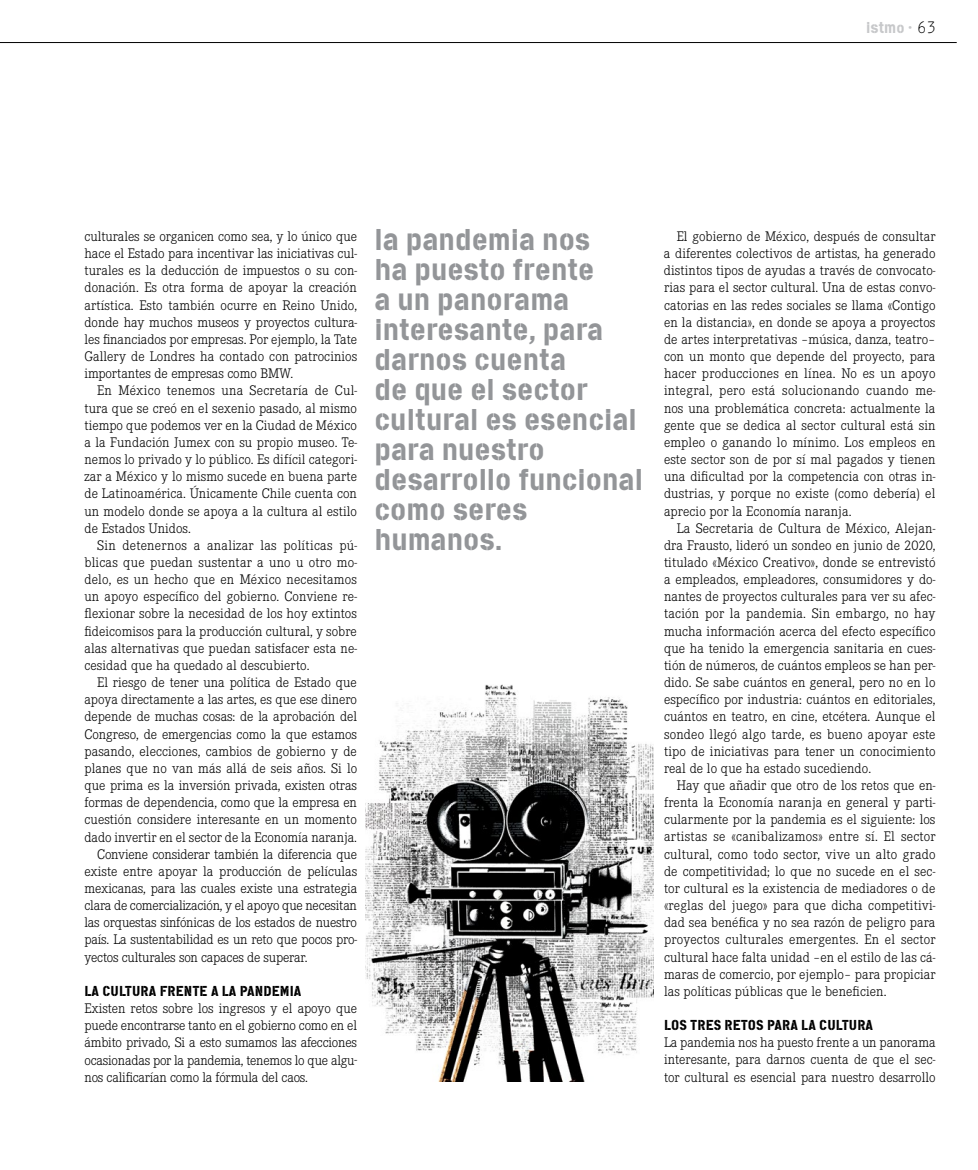
<style>
.page{position:relative;width:978px;height:1170px;background:#fff}
.page>*{position:absolute;margin:0;border:0;box-sizing:border-box;transform-origin:0 0}
.t1{font:30px/30px "Cargo";color:#939598}
.t2{font:15.75px "Cargo";color:#c7c8ca}
.t3{font:300 14.4px/17.1px "Corporate E";letter-spacing:-.005em;color:#000;text-align:justify}
.t4{font:14.4px "Cargo";letter-spacing:.005em;color:#000}
.s1{font-size:15px}
.s2{font-family:"Zimmer";font-weight:500}
.s3{font-family:"Numbers Revenue";font-size:16.5px;color:#000}
</style>
<div class="page">
<hr style="left:0;top:42px;width:957px;height:1px;background:#000">
<img style="left:366px;top:684px;width:287px;height:397px">
<p class="t2" style="left:866px;top:18px;width:72px">istm<span class="s1">o</span> <span class="s2">•</span> <span class="s3">63</span></p>
<p class="t3" style="left:85px;top:227px;width:274px">culturales se organicen como sea, y lo único que hace el Estado para incentivar las iniciativas cul&shy;turales es la deducción de impuestos o su con&shy;donación. Es otra forma de apoyar la creación artística. Esto también ocurre en Reino Unido, donde hay muchos museos y proyectos cultura&shy;les financiados por empresas. Por ejemplo, la Tate Gallery de Londres ha contado con patrocinios importantes de empresas como BMW.</p>
<p class="t3" style="left:85px;top:381px;width:274px;text-indent:13px">En México tenemos una Secretaría de Cul&shy;tura que se creó en el sexenio pasado, al mismo tiempo que podemos ver en la Ciudad de México a la Fundación Jumex con su propio museo. Te&shy;nemos lo privado y lo público. Es difícil categori&shy;zar a México y lo mismo sucede en buena parte de Latinoamérica. Únicamente Chile cuenta con un modelo donde se apoya a la cultura al estilo de Estados Unidos.</p>
<p class="t3" style="left:85px;top:536px;width:274px;text-indent:13px">Sin detenernos a analizar las políticas pú&shy;blicas que puedan sustentar a uno u otro mo&shy;delo, es un hecho que en México necesitamos un apoyo específico del gobierno. Conviene re&shy;flexionar sobre la necesidad de los hoy extintos fideicomisos para la producción cultural, y sobre alas alternativas que puedan satisfacer esta ne&shy;cesidad que ha quedado al descubierto.</p>
<p class="t3" style="left:97px;top:673px;width:261px">El riesgo de tener una política de Estado que</p>
<p class="t3" style="left:85px;top:690px;width:274px">apoya directamente a las artes, es que ese dinero</p>
<p class="t3" style="left:85px;top:707px;width:274px">depende de muchas cosas: de la aprobación del</p>
<p class="t3" style="left:85px;top:724px;width:274px">Congreso, de emergencias como la que estamos</p>
<p class="t3" style="left:85px;top:741px;width:274px">pasando, elecciones, cambios de gobierno y de</p>
<p class="t3" style="left:85px;top:759px;width:274px">planes que no van más allá de seis años. Si lo</p>
<p class="t3" style="left:85px;top:776px;width:274px">que prima es la inversión privada, existen otras</p>
<p class="t3" style="left:85px;top:793px;width:274px">formas de dependencia, como que la empresa en</p>
<p class="t3" style="left:85px;top:810px;width:274px">cuestión considere interesante en un momento</p>
<p class="t3" style="left:85px;top:827px;width:274px">dado invertir en el sector de la Economía naranja.</p>
<p class="t3" style="left:97px;top:844px;width:261px">Conviene considerar también la diferencia que</p>
<p class="t3" style="left:85px;top:861px;width:274px">existe entre apoyar la producción de películas</p>
<p class="t3" style="left:85px;top:879px;width:274px">mexicanas, para las cuales existe una estrategia</p>
<p class="t3" style="left:85px;top:896px;width:274px">clara de comercialización, y el apoyo que necesitan</p>
<p class="t3" style="left:85px;top:913px;width:274px">las orquestas sinfónicas de los estados de nuestro</p>
<p class="t3" style="left:85px;top:930px;width:274px">país. La sustentabilidad es un reto que pocos pro-</p>
<p class="t3" style="left:85px;top:947px;width:224px">yectos culturales son capaces de superar.</p>
<p class="t4" style="left:85px;top:981px;width:218px">LA CULTURA FRENTE A LA PANDEMIA</p>
<p class="t3" style="left:85px;top:999px;width:274px">Existen retos sobre los ingresos y el apoyo que puede encontrarse tanto en el gobierno como en el ámbito privado, Si a esto sumamos las afecciones ocasionadas por la pandemia, tenemos lo que algu&shy;nos calificarían como la fórmula del caos.</p>
<h1 class="t1" style="left:375px;top:224px;width:270px">la pandemia nos<br>ha puesto frente<br>a un panorama interesante, para darnos cuenta<br>de que el sector cultural es esencial para nuestro desarrollo funcional como seres humanos.</h1>
<p class="t3" style="left:664px;top:227px;width:273px;text-indent:13px">El gobierno de México, después de consultar a diferentes colectivos de artistas, ha generado distintos tipos de ayudas a través de convocato&shy;rias para el sector cultural. Una de estas convo&shy;catorias en las redes sociales se llama «Contigo en la distancia», en donde se apoya a proyectos de artes interpretativas –música, danza, teatro– con un monto que depende del proyecto, para hacer producciones en línea. No es un apoyo integral, pero está solucionando cuando me&shy;nos una problemática concreta: actualmente la gente que se dedica al sector cultural está sin empleo o ganando lo mínimo. Los empleos en este sector son de por sí mal pagados y tienen una dificultad por la competencia con otras in&shy;dustrias, y porque no existe (como debería) el aprecio por la Economía naranja.</p>
<p class="t3" style="left:664px;top:518px;width:273px;text-indent:13px">La Secretaria de Cultura de México, Alejan&shy;dra Frausto, lideró un sondeo en junio de 2020, titulado «México Creativo», donde se entrevistó a empleados, empleadores, consumidores y do&shy;nantes de proyectos culturales para ver su afec&shy;tación por la pandemia. Sin embargo, no hay mucha información acerca del efecto específico que ha tenido la emergencia sanitaria en cues&shy;tión de números, de cuántos empleos se han per&shy;dido. Se sabe cuántos en general, pero no en lo específico por industria: cuántos en editoriales, cuántos en teatro, en cine, etcétera. Aunque el sondeo llegó algo tarde, es bueno apoyar este tipo de iniciativas para tener un conocimiento real de lo que ha estado sucediendo.</p>
<p class="t3" style="left:664px;top:776px;width:273px;text-indent:13px">Hay que añadir que otro de los retos que en&shy;frenta la Economía naranja en general y parti&shy;cularmente por la pandemia es el siguiente: los artistas se «canibalizamos» entre sí. El sector cultural, como todo sector, vive un alto grado de competitividad; lo que no sucede en el sec&shy;tor cultural es la existencia de mediadores o de «reglas del juego» para que dicha competitivi&shy;dad sea benéfica y no sea razón de peligro para proyectos culturales emergentes. En el sector cultural hace falta unidad –en el estilo de las cá&shy;maras de comercio, por ejemplo– para propiciar las políticas públicas que le beneficien.</p>
<p class="t4" style="left:664px;top:1015px;width:211px">LOS TRES RETOS PARA LA CULTURA</p>
<p class="t3" style="left:664px;top:1033px;width:273px">La pandemia nos ha puesto frente a un panorama interesante, para darnos cuenta de que el sec&shy;tor cultural es esencial para nuestro desarrollo</p>
</div>
